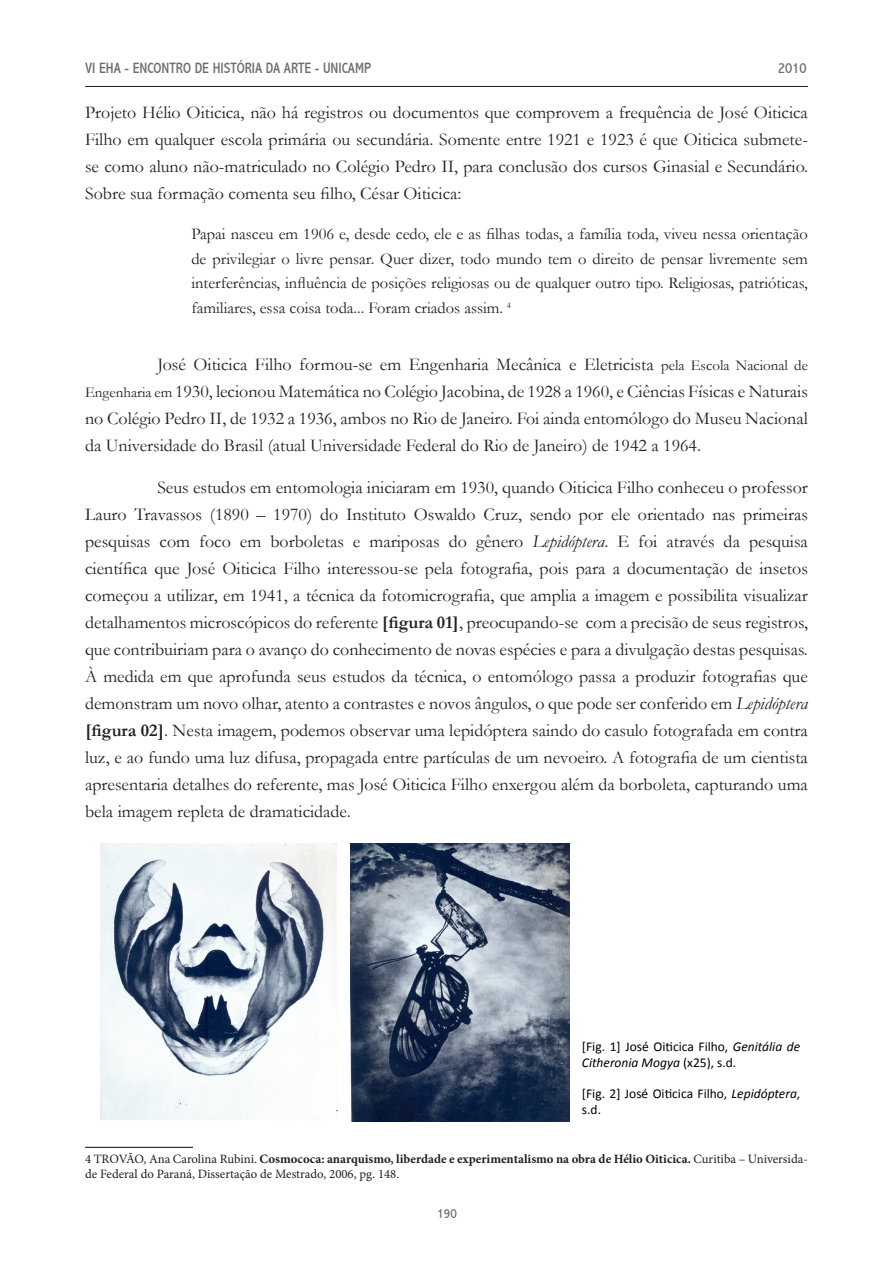
<style>
.page{position:relative;width:893px;height:1263px;background:#fff}
.page>*{position:absolute;margin:0;border:0;box-sizing:border-box;transform-origin:0 0}
.Texto{font:18px/27px "Garamond";color:#231f20;text-align:justify}
.FootNote{font:18px/27px "Garamond";color:#231f20;text-align:justify}
.citaçâo{font:16.5px/24.8px "Garamond";color:#231f20;text-align:justify}
.t1{font:condensed 15px "Abadi";color:#6c6d70}
.Footnote_text{font:13.5px/16.2px "Calibri";color:#000}
.t2{font:condensed 13.5px "Abadi";color:#6c6d70}
.FootNote-2{font:12.75px/15.3px "Minion Pro";color:#231f20}
.s1{font-size:15px}
.s2{font-style:italic}
.s3{font-weight:700}
</style>
<div class="page">
<hr style="left:85px;top:86px;width:723px;height:1px;background:#231f20">
<hr style="left:85px;top:1147px;width:108px;height:1px;background:#231f20">
<img style="left:100px;top:843px;width:237px;height:277px">
<img style="left:351px;top:843px;width:218px;height:278px">
<p class="t1" style="left:85px;top:59px;width:288px">VI EHA - ENCONTRO DE HISTÓRIA DA ARTE - UNICAMP</p>
<p class="t1" style="left:778px;top:59px;width:30px">2010</p>
<p class="FootNote" style="left:85px;top:98px;width:724px">Projeto Hélio Oiticica, não há registros ou documentos que comprovem a frequência de José Oiticica Filho em qualquer escola primária ou secundária. Somente entre 1921 e 1923 é que Oiticica submete&shy;se como aluno não-matriculado no Colégio Pedro II, para conclusão dos cursos Ginasial e Secundário.<br>Sobre sua formação comenta seu filho, César Oiticica:</p>
<p class="citaçâo" style="left:191px;top:221px;width:618px">Papai nasceu em 1906 e, desde cedo, ele e as filhas todas, a família toda, viveu nessa orientação de privilegiar o livre pensar. Quer dizer, todo mundo tem o direito de pensar livremente sem interferências, influência de posições religiosas ou de qualquer outro tipo. Religiosas, patrióticas, familiares, essa coisa toda... Foram criados assim. <sup>4</sup></p>
<p class="Texto" style="left:85px;top:350px;width:724px;text-indent:72px">José Oiticica Filho formou-se em Engenharia Mecânica e Eletricista <span class="s1">pela Escola Nacional de Engenharia em</span> 1930, lecionou Matemática no Colégio Jacobina, de 1928 a 1960, e Ciências Físicas e Naturais no Colégio Pedro II, de 1932 a 1936, ambos no Rio de Janeiro. Foi ainda entomólogo do Museu Nacional da Universidade do Brasil (atual Universidade Federal do Rio de Janeiro) de 1942 a 1964.</p>
<p class="Texto" style="left:85px;top:473px;width:724px;text-indent:72px">Seus estudos em entomologia iniciaram em 1930, quando Oiticica Filho conheceu o professor Lauro Travassos (1890 – 1970) do Instituto Oswaldo Cruz, sendo por ele orientado nas primeiras pesquisas com foco em borboletas e mariposas do gênero <span class="s2">Lepidóptera</span>. E foi através da pesquisa científica que José Oiticica Filho interessou-se pela fotografia, pois para a documentação de insetos começou a utilizar, em 1941, a técnica da fotomicrografia, que amplia a imagem e possibilita visualizar detalhamentos microscópicos do referente <span class="s3">[figura 01]</span>, preocupando-se com a precisão de seus registros, que contribuiriam para o avanço do conhecimento de novas espécies e para a divulgação destas pesquisas.<br>À medida em que aprofunda seus estudos da técnica, o entomólogo passa a produzir fotografias que demonstram um novo olhar, atento a contrastes e novos ângulos, o que pode ser conferido em <span class="s2">Lepidóptera </span><span class="s3">[figura 02]</span>. Nesta imagem, podemos observar uma lepidóptera saindo do casulo fotografada em contra luz, e ao fundo uma luz difusa, propagada entre partículas de um nevoeiro. A fotografia de um cientista apresentaria detalhes do referente, mas José Oiticica Filho enxergou além da borboleta, capturando uma bela imagem repleta de dramaticidade.</p>
<p class="Footnote_text" style="left:582px;top:1038px;width:220px">[Fig. 1] José Oiticica Filho, <span class="s2">Genitália de<br>Citheronia Mogya</span> (x25), s.d.</p>
<p class="Footnote_text" style="left:582px;top:1085px;width:220px">[Fig. 2] José Oiticica Filho, <span class="s2">Lepidóptera</span>, s.d.</p>
<p class="FootNote-2" style="left:85px;top:1151px;width:724px">4 TROVÃO, Ana Carolina Rubini. <span class="s3">Cosmococa: anarquismo, liberdade e experimentalismo na obra de Hélio Oiticica.</span> Curitiba – Universida&shy;de Federal do Paraná, Dissertação de Mestrado, 2006, pg. 148.</p>
<p class="t2" style="left:437px;top:1206px;width:21px">190</p>
</div>
